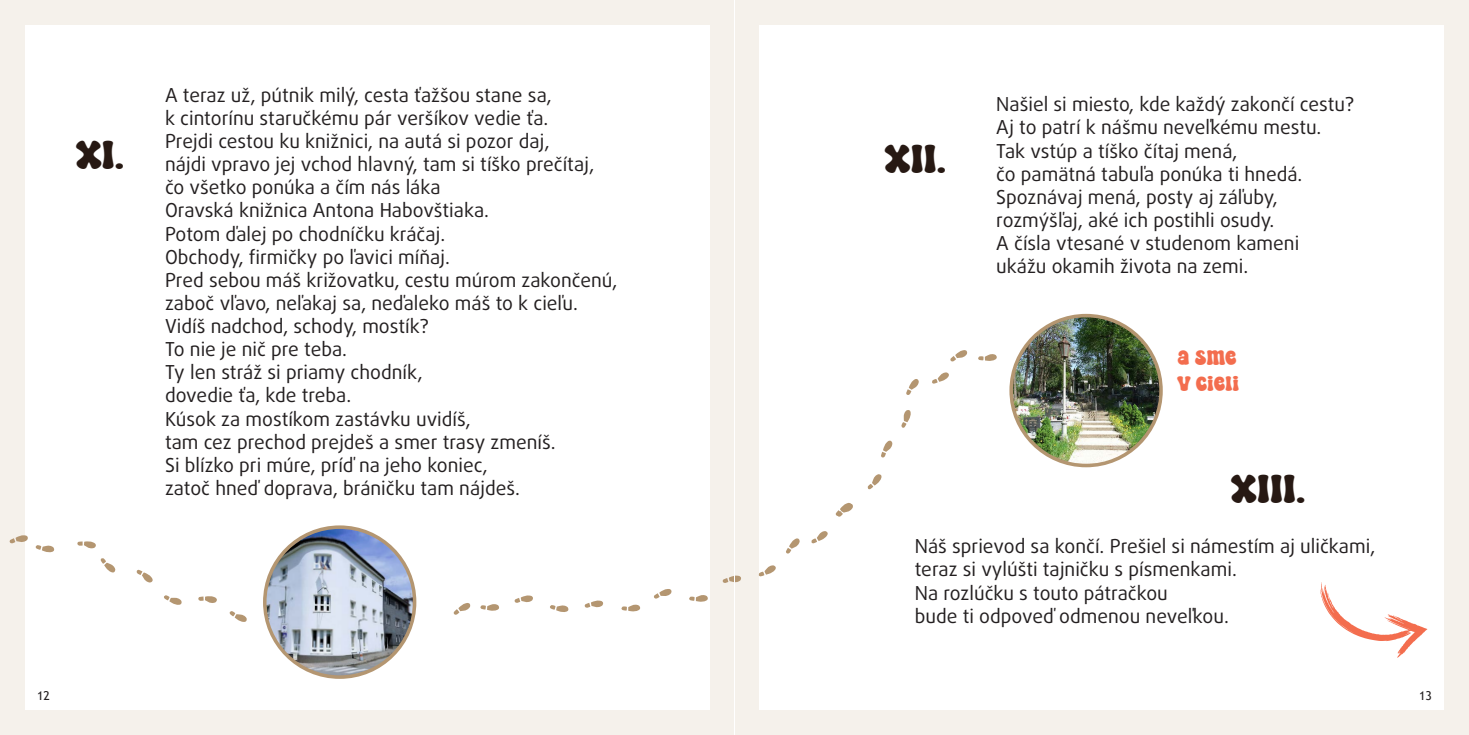
<style>
.page{position:relative;width:1469px;height:735px;background:#fff}
.page>*{position:absolute;margin:0;border:0;box-sizing:border-box;transform-origin:0 0}
.kapitola{font:40.25px "Super Spicy";color:#271913}
.t1{font:21px "Super Spicy";color:#f36d4e}
.text{font:19.25px "Daxline Pro";color:#231f20}
.t2{font:12.25px "Trebuchet MS";color:#231f20}
</style>
<div class="page">
<div style="left:734px;top:0;width:734px;height:734px;background:#f5f1eb"></div>
<div style="left:0;top:0;width:734px;height:734px;background:#f5f1eb"></div>
<div style="left:759px;top:25px;width:684px;height:684px;background:#fff"></div>
<div style="left:25px;top:25px;width:684px;height:684px;background:#fff"></div>
<img style="left:265px;top:528px;width:149px;height:148px">
<div style="left:263px;top:525px;width:153px;height:153px;border:4px solid #b49671;border-radius:50%"></div>
<img style="left:1011px;top:315px;width:150px;height:150px;border-radius:75px">
<div style="left:1009px;top:314px;width:153px;height:153px;border:4px solid #b49671;border-radius:50%"></div>
<svg style="left:1320px;top:582px;width:107px;height:75px"></svg>
<svg style="left:36px;top:545px;width:18px;height:7px"></svg>
<svg style="left:10px;top:535px;width:18px;height:8px"></svg>
<svg style="left:77px;top:541px;width:19px;height:7px"></svg>
<svg style="left:198px;top:596px;width:19px;height:7px"></svg>
<svg style="left:164px;top:595px;width:18px;height:9px"></svg>
<svg style="left:230px;top:611px;width:17px;height:10px"></svg>
<svg style="left:136px;top:569px;width:17px;height:13px"></svg>
<svg style="left:101px;top:558px;width:14px;height:14px"></svg>
<svg style="left:453px;top:603px;width:17px;height:11px"></svg>
<svg style="left:514px;top:595px;width:19px;height:7px"></svg>
<svg style="left:654px;top:589px;width:17px;height:9px"></svg>
<svg style="left:480px;top:604px;width:19px;height:6px"></svg>
<svg style="left:621px;top:604px;width:19px;height:7px"></svg>
<svg style="left:584px;top:600px;width:19px;height:7px"></svg>
<svg style="left:550px;top:605px;width:18px;height:7px"></svg>
<svg style="left:786px;top:538px;width:14px;height:15px"></svg>
<svg style="left:881px;top:440px;width:11px;height:17px"></svg>
<svg style="left:758px;top:565px;width:18px;height:11px"></svg>
<svg style="left:867px;top:474px;width:14px;height:15px"></svg>
<svg style="left:722px;top:575px;width:19px;height:8px"></svg>
<svg style="left:835px;top:502px;width:18px;height:14px"></svg>
<svg style="left:906px;top:379px;width:13px;height:16px"></svg>
<svg style="left:950px;top:350px;width:17px;height:11px"></svg>
<svg style="left:689px;top:595px;width:19px;height:6px"></svg>
<svg style="left:811px;top:531px;width:17px;height:12px"></svg>
<svg style="left:901px;top:410px;width:9px;height:17px"></svg>
<svg style="left:932px;top:372px;width:17px;height:11px"></svg>
<svg style="left:978px;top:354px;width:18px;height:7px"></svg>
<hr style="left:734px;top:0;width:1px;height:734px;background:#fff">
<p class="text" style="left:165px;top:82px;width:388px">A teraz už, pútnik milý, cesta ťažšou stane sa,</p>
<p class="text" style="left:165px;top:105px;width:385px">k cintorínu staručkému pár veršíkov vedie ťa.</p>
<p class="text" style="left:165px;top:128px;width:386px">Prejdi cestou ku knižnici, na autá si pozor daj,</p>
<p class="text" style="left:165px;top:151px;width:431px">nájdi vpravo jej vchod hlavný, tam si tíško prečítaj,</p>
<p class="text" style="left:165px;top:174px;width:277px">čo všetko ponúka a čím nás láka</p>
<p class="text" style="left:165px;top:198px;width:325px">Oravská knižnica Antona Habovštiaka.</p>
<p class="text" style="left:165px;top:221px;width:282px">Potom ďalej po chodníčku kráčaj.</p>
<p class="text" style="left:165px;top:244px;width:286px">Obchody, firmičky po ľavici míňaj.</p>
<p class="text" style="left:165px;top:267px;width:454px">Pred sebou máš križovatku, cestu múrom zakončenú,</p>
<p class="text" style="left:165px;top:290px;width:414px">zaboč vľavo, neľakaj sa, neďaleko máš to k cieľu.</p>
<p class="text" style="left:165px;top:313px;width:265px">Vidíš nadchod, schody, mostík?</p>
<p class="text" style="left:165px;top:336px;width:184px">To nie je nič pre teba.</p>
<p class="text" style="left:165px;top:359px;width:259px">Ty len stráž si priamy chodník,</p>
<p class="text" style="left:165px;top:382px;width:188px">dovedie ťa, kde treba.</p>
<p class="text" style="left:165px;top:405px;width:307px">Kúsok za mostíkom zastávku uvidíš,</p>
<p class="text" style="left:165px;top:429px;width:392px">tam cez prechod prejdeš a smer trasy zmeníš.</p>
<p class="text" style="left:165px;top:452px;width:324px">Si blízko pri múre, príď na jeho koniec,</p>
<p class="text" style="left:165px;top:475px;width:356px">zatoč hneď doprava, bráničku tam nájdeš.</p>
<p class="kapitola" style="left:76px;top:127px;width:50px">XI.</p>
<p class="kapitola" style="left:884px;top:131px;width:63px">XII.</p>
<p class="text" style="left:996px;top:91px;width:359px">Našiel si miesto, kde každý zakončí cestu?</p>
<p class="text" style="left:996px;top:115px;width:327px">Aj to patrí k nášmu neveľkému mestu.</p>
<p class="text" style="left:996px;top:138px;width:242px">Tak vstúp a tíško čítaj mená,</p>
<p class="text" style="left:996px;top:161px;width:308px">čo pamätná tabuľa ponúka ti hnedá.</p>
<p class="text" style="left:996px;top:184px;width:283px">Spoznávaj mená, posty aj záľuby,</p>
<p class="text" style="left:996px;top:207px;width:280px">rozmýšľaj, aké ich postihli osudy.</p>
<p class="text" style="left:996px;top:230px;width:304px">A čísla vtesané v studenom kameni</p>
<p class="text" style="left:996px;top:253px;width:253px">ukážu okamih života na zemi.</p>
<p class="t1" style="left:1177px;top:344px;width:61px">A SME</p>
<p class="t1" style="left:1177px;top:369px;width:63px">V CIELI</p>
<p class="kapitola" style="left:1230px;top:461px;width:76px">XIII.</p>
<p class="text" style="left:914px;top:533px;width:462px">Náš sprievod sa končí. Prešiel si námestím aj uličkami,</p>
<p class="text" style="left:914px;top:556px;width:323px">teraz si vylúšti tajničku s písmenkami.</p>
<p class="text" style="left:914px;top:579px;width:254px">Na rozlúčku s touto pátračkou</p>
<p class="text" style="left:914px;top:602px;width:315px">bude ti odpoveď odmenou neveľkou.</p>
<p class="t2" style="left:37px;top:687px;width:14px">12</p>
<p class="t2" style="left:1418px;top:687px;width:14px">13</p>
</div>
